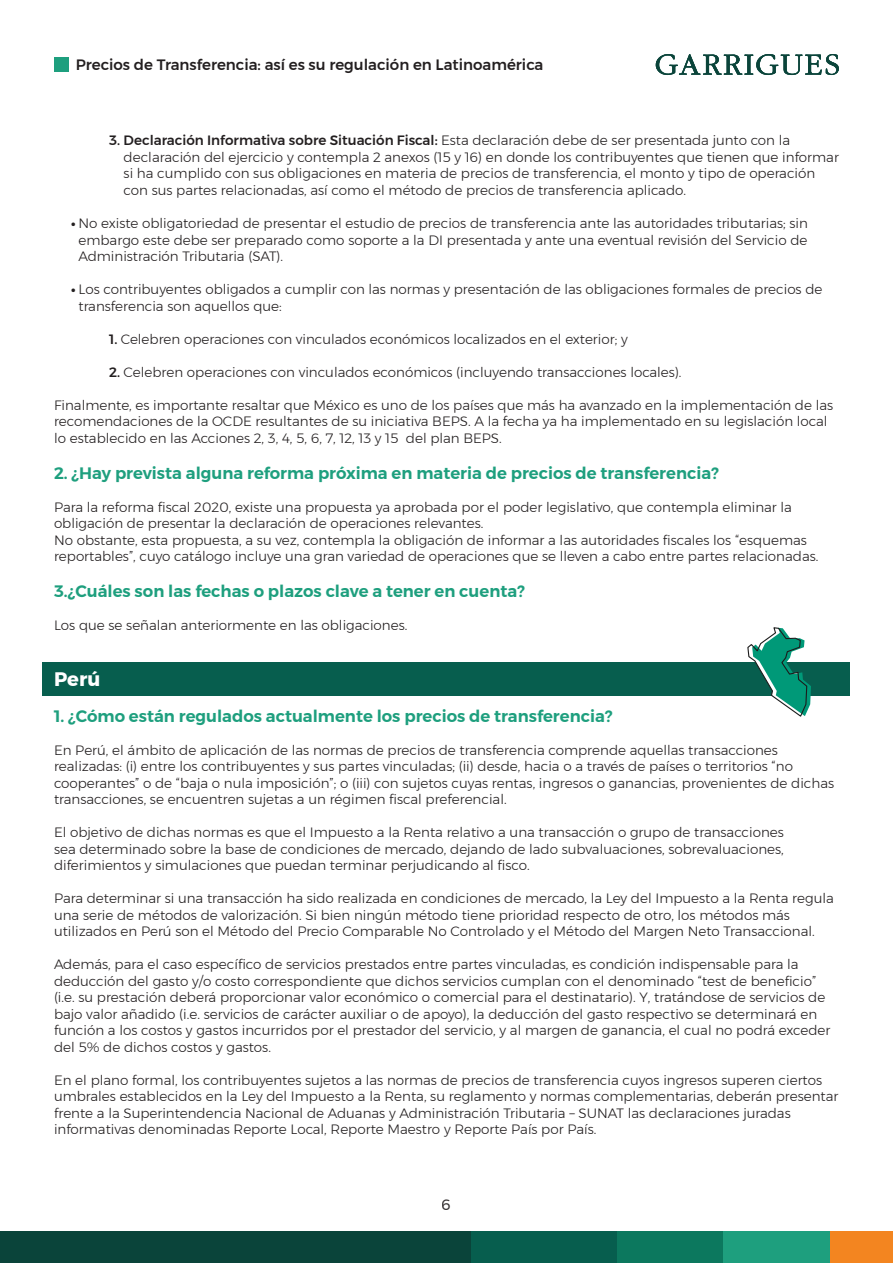
<style>
.page{position:relative;width:893px;height:1263px;background:#fff}
.page>*{position:absolute;margin:0;border:0;box-sizing:border-box;transform-origin:0 0}
.t1{font:700 19.5px "Montserrat";color:#fff}
.t2{font:600 16.5px "Montserrat";color:#1e9f7e}
.t3{font:500 15px "Montserrat";color:#231f20}
.t4{font:15px "Montserrat";color:#231f20}
.t5{font:300 13.5px/16.5px "Montserrat";color:#231f20}
.s1{font-weight:500}
.s2{font-weight:700}
</style>
<div class="page">
<div style="left:43px;top:662px;width:807px;height:34px;background:#075e4e"></div>
<svg style="left:656px;top:54px;width:183px;height:21px"></svg>
<div style="left:54px;top:57px;width:15px;height:15px;background:#1e9f7e"></div>
<div style="left:0;top:1231px;width:471px;height:32px;background:#0a443a"></div>
<div style="left:471px;top:1231px;width:146px;height:32px;background:#075e4e"></div>
<div style="left:617px;top:1231px;width:109px;height:32px;background:#0c785e"></div>
<div style="left:723px;top:1231px;width:110px;height:32px;background:#1e9f7e"></div>
<div style="left:831px;top:1231px;width:62px;height:32px;background:#f38520"></div>
<svg style="left:747px;top:627px;width:64px;height:90px"></svg>
<p class="t3" style="left:76px;top:53px;width:469px">Precios de Transferencia: así es su regulación en Latinoamérica</p>
<p class="t5" style="left:124px;top:132px;width:717px;text-indent:-14px"><span class="s1">3. Declaración Informativa sobre Situación Fiscal:</span> Esta declaración debe de ser presentada junto con la declaración del ejercicio y contempla 2 anexos (15 y 16) en donde los contribuyentes que tienen que informar si ha cumplido con sus obligaciones en materia de precios de transferencia, el monto y tipo de operación con sus partes relacionadas, así como el método de precios de transferencia aplicado.</p>
<p class="t5" style="left:78px;top:215px;width:731px;text-align:justify;text-indent:-7px"><span class="s2">•</span> No existe obligatoriedad de presentar el estudio de precios de transferencia ante las autoridades tributarias; sin embargo este debe ser preparado como soporte a la DI presentada y ante una eventual revisión del Servicio de Administración Tributaria (SAT).</p>
<p class="t5" style="left:78px;top:281px;width:745px;text-indent:-7px"><span class="s2">•</span> Los contribuyentes obligados a cumplir con las normas y presentación de las obligaciones formales de precios de transferencia son aquellos que:</p>
<p class="t5" style="left:109px;top:330px;width:520px"><span class="s1">1.</span> Celebren operaciones con vinculados económicos localizados en el exterior; y</p>
<p class="t5" style="left:109px;top:363px;width:574px"><span class="s1">2.</span> Celebren operaciones con vinculados económicos (incluyendo transacciones locales).</p>
<p class="t5" style="left:54px;top:396px;width:781px">Finalmente, es importante resaltar que México es uno de los países que más ha avanzado en la implementación de las recomendaciones de la OCDE resultantes de su iniciativa BEPS. A la fecha ya ha implementado en su legislación local lo establecido en las Acciones 2, 3, 4, 5, 6, 7, 12, 13 y 15 del plan BEPS.</p>
<p class="t2" style="left:54px;top:460px;width:666px">2. ¿Hay prevista alguna reforma próxima en materia de precios de transferencia?</p>
<p class="t5" style="left:54px;top:498px;width:739px">Para la reforma fiscal 2020, existe una propuesta ya aprobada por el poder legislativo, que contempla eliminar la obligación de presentar la declaración de operaciones relevantes.</p>
<p class="t5" style="left:54px;top:531px;width:766px">No obstante, esta propuesta, a su vez, contempla la obligación de informar a las autoridades fiscales los “esquemas reportables”, cuyo catálogo incluye una gran variedad de operaciones que se lleven a cabo entre partes relacionadas.</p>
<p class="t2" style="left:54px;top:578px;width:472px">3.¿Cuáles son las fechas o plazos clave a tener en cuenta?</p>
<p class="t5" style="left:54px;top:617px;width:355px">Los que se señalan anteriormente en las obligaciones.</p>
<p class="t1" style="left:54px;top:663px;width:48px">Perú</p>
<p class="t2" style="left:54px;top:703px;width:560px">1. ¿Cómo están regulados actualmente los precios de transferencia?</p>
<p class="t5" style="left:54px;top:741px;width:782px">En Perú, el ámbito de aplicación de las normas de precios de transferencia comprende aquellas transacciones realizadas: (i) entre los contribuyentes y sus partes vinculadas; (ii) desde, hacia o a través de países o territorios “no cooperantes” o de “baja o nula imposición”; o (iii) con sujetos cuyas rentas, ingresos o ganancias, provenientes de dichas transacciones, se encuentren sujetas a un régimen fiscal preferencial.</p>
<p class="t5" style="left:54px;top:824px;width:731px;text-align:justify">El objetivo de dichas normas es que el Impuesto a la Renta relativo a una transacción o grupo de transacciones sea determinado sobre la base de condiciones de mercado, dejando de lado subvaluaciones, sobrevaluaciones, diferimientos y simulaciones que puedan terminar perjudicando al fisco.</p>
<p class="t5" style="left:54px;top:890px;width:781px">Para determinar si una transacción ha sido realizada en condiciones de mercado, la Ley del Impuesto a la Renta regula una serie de métodos de valorización. Si bien ningún método tiene prioridad respecto de otro, los métodos más utilizados en Perú son el Método del Precio Comparable No Controlado y el Método del Margen Neto Transaccional.</p>
<p class="t5" style="left:54px;top:956px;width:778px">Además, para el caso específico de servicios prestados entre partes vinculadas, es condición indispensable para la deducción del gasto y/o costo correspondiente que dichos servicios cumplan con el denominado “test de beneficio” (i.e. su prestación deberá proporcionar valor económico o comercial para el destinatario). Y, tratándose de servicios de bajo valor añadido (i.e. servicios de carácter auxiliar o de apoyo), la deducción del gasto respectivo se determinará en función a los costos y gastos incurridos por el prestador del servicio, y al margen de ganancia, el cual no podrá exceder del 5% de dichos costos y gastos.</p>
<p class="t5" style="left:54px;top:1071px;width:786px">En el plano formal, los contribuyentes sujetos a las normas de precios de transferencia cuyos ingresos superen ciertos umbrales establecidos en la Ley del Impuesto a la Renta, su reglamento y normas complementarias, deberán presentar frente a la Superintendencia Nacional de Aduanas y Administración Tributaria – SUNAT las declaraciones juradas informativas denominadas Reporte Local, Reporte Maestro y Reporte País por País.</p>
<p class="t4" style="left:442px;top:1193px;width:11px">6</p>
</div>
